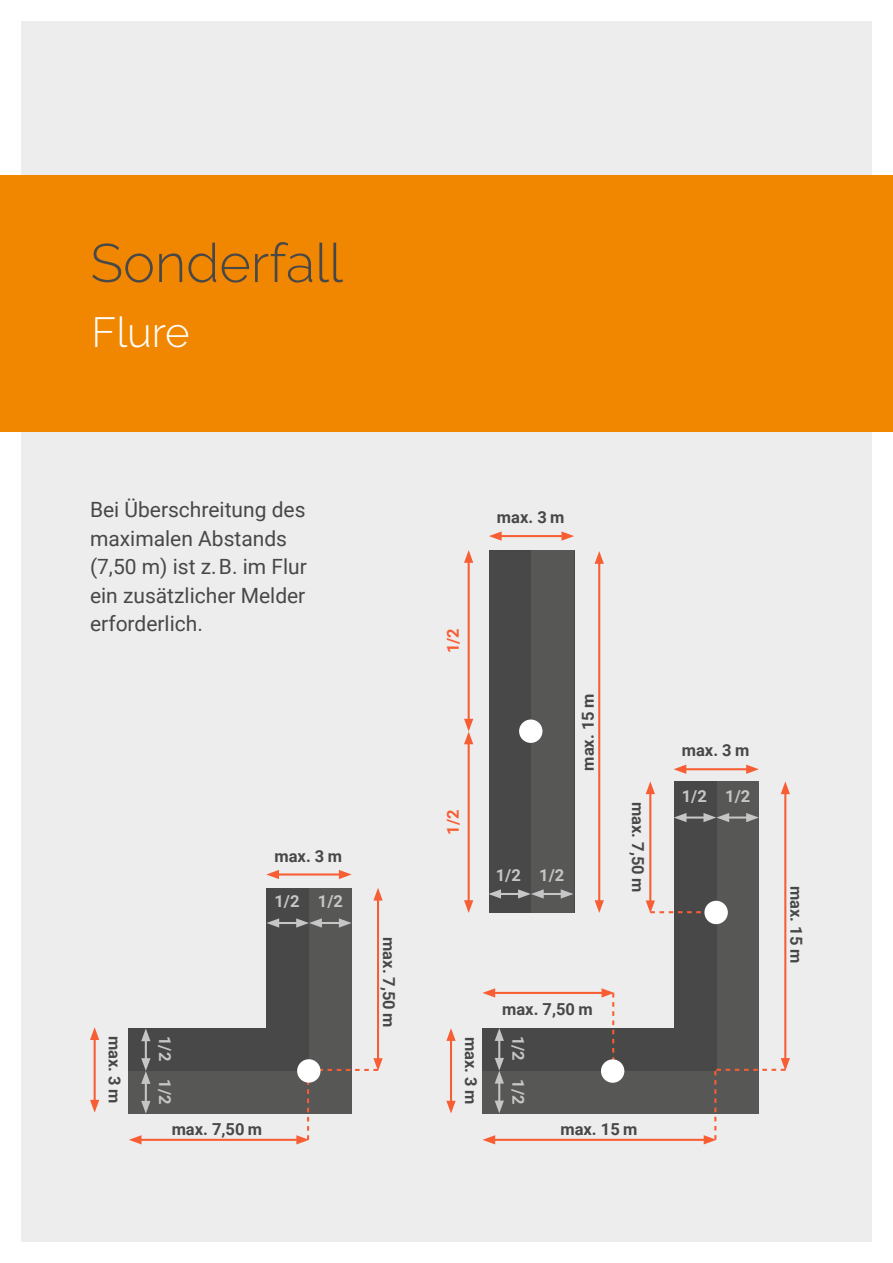
<style>
.page{position:relative;width:893px;height:1263px;background:#fff}
.page>*{position:absolute;margin:0;border:0;box-sizing:border-box;transform-origin:0 0}
.t1{font:300 54px "Raleway";color:#494848}
.t2{font:300 42px "Raleway";color:#fff}
.t3{font:21px/28.5px "Roboto";color:#494848}
.t4{font:700 16.5px "Roboto";color:#494848}
.t5{font:700 16.5px "Roboto";color:#c6c6c6}
.t6{font:700 16.5px "Roboto";color:#f85e34}
</style>
<div class="page">
<div style="left:21px;top:21px;width:851px;height:1221px;background:#ededed"></div>
<div style="left:0;top:176px;width:893px;height:256px;background:#f18700"></div>
<div style="left:716px;top:781px;width:43px;height:332px;background:#575756"></div>
<div style="left:482px;top:1071px;width:277px;height:42px;background:#575756"></div>
<div style="left:674px;top:781px;width:42px;height:290px;background:#494848"></div>
<div style="left:482px;top:1028px;width:234px;height:43px;background:#494848"></div>
<hr style="left:784px;top:790px;width:2px;height:272px;background:#f85e34">
<svg style="left:781px;top:781px;width:9px;height:13px"></svg>
<hr style="left:649px;top:790px;width:2px;height:114px;background:#f85e34">
<svg style="left:646px;top:781px;width:9px;height:13px"></svg>
<hr style="left:450px;top:1037px;width:2px;height:67px;background:#f85e34">
<svg style="left:446px;top:1028px;width:10px;height:13px"></svg>
<svg style="left:446px;top:1101px;width:10px;height:12px"></svg>
<hr style="left:683px;top:768px;width:67px;height:2px;background:#f85e34">
<svg style="left:674px;top:765px;width:12px;height:9px"></svg>
<svg style="left:746px;top:765px;width:13px;height:9px"></svg>
<hr style="left:725px;top:816px;width:25px;height:2px;background:#c6c6c6">
<svg style="left:746px;top:813px;width:13px;height:9px"></svg>
<hr style="left:683px;top:816px;width:24px;height:2px;background:#c6c6c6">
<svg style="left:674px;top:813px;width:12px;height:9px"></svg>
<svg style="left:703px;top:813px;width:26px;height:9px"></svg>
<hr style="left:491px;top:1139px;width:216px;height:2px;background:#f85e34">
<svg style="left:482px;top:1135px;width:13px;height:9px"></svg>
<hr style="left:491px;top:992px;width:114px;height:2px;background:#f85e34">
<svg style="left:482px;top:988px;width:13px;height:9px"></svg>
<hr style="left:498px;top:1080px;width:2px;height:24px;background:#c6c6c6">
<svg style="left:495px;top:1100px;width:9px;height:13px"></svg>
<hr style="left:498px;top:1037px;width:2px;height:24px;background:#c6c6c6">
<svg style="left:495px;top:1028px;width:9px;height:13px"></svg>
<svg style="left:495px;top:1058px;width:9px;height:25px"></svg>
<svg style="left:601px;top:988px;width:13px;height:71px"></svg>
<svg style="left:646px;top:900px;width:72px;height:13px"></svg>
<svg style="left:704px;top:1058px;width:86px;height:86px"></svg>
<div style="left:601px;top:1059px;width:23px;height:24px;background:#fff;border-radius:50%"></div>
<div style="left:704px;top:901px;width:24px;height:23px;background:#fff;border-radius:50%"></div>
<div style="left:266px;top:888px;width:86px;height:226px;background:#494848"></div>
<div style="left:129px;top:1028px;width:223px;height:86px;background:#494848"></div>
<hr style="left:377px;top:897px;width:2px;height:165px;background:#f85e34">
<svg style="left:373px;top:888px;width:10px;height:12px"></svg>
<div style="left:309px;top:888px;width:43px;height:226px;background:#575756"></div>
<div style="left:129px;top:1071px;width:223px;height:43px;background:#575756"></div>
<hr style="left:138px;top:1139px;width:162px;height:2px;background:#f85e34">
<svg style="left:129px;top:1135px;width:13px;height:9px"></svg>
<svg style="left:296px;top:1058px;width:87px;height:86px"></svg>
<hr style="left:318px;top:922px;width:25px;height:2px;background:#c6c6c6">
<svg style="left:339px;top:918px;width:12px;height:10px"></svg>
<hr style="left:275px;top:922px;width:25px;height:2px;background:#c6c6c6">
<svg style="left:267px;top:918px;width:12px;height:10px"></svg>
<svg style="left:296px;top:918px;width:26px;height:10px"></svg>
<hr style="left:145px;top:1080px;width:2px;height:24px;background:#c6c6c6">
<svg style="left:141px;top:1101px;width:9px;height:13px"></svg>
<hr style="left:145px;top:1037px;width:2px;height:25px;background:#c6c6c6">
<svg style="left:141px;top:1028px;width:9px;height:13px"></svg>
<svg style="left:141px;top:1058px;width:9px;height:26px"></svg>
<hr style="left:275px;top:873px;width:68px;height:2px;background:#f85e34">
<svg style="left:266px;top:870px;width:13px;height:9px"></svg>
<svg style="left:339px;top:870px;width:13px;height:9px"></svg>
<hr style="left:94px;top:1036px;width:2px;height:67px;background:#f85e34">
<svg style="left:90px;top:1027px;width:9px;height:13px"></svg>
<svg style="left:90px;top:1100px;width:9px;height:12px"></svg>
<div style="left:297px;top:1059px;width:23px;height:23px;background:#fff;border-radius:50%"></div>
<div style="left:489px;top:550px;width:85px;height:363px;background:#494848"></div>
<hr style="left:498px;top:535px;width:67px;height:2px;background:#f85e34">
<svg style="left:489px;top:531px;width:13px;height:10px"></svg>
<svg style="left:561px;top:531px;width:13px;height:10px"></svg>
<hr style="left:598px;top:560px;width:2px;height:344px;background:#f85e34">
<svg style="left:595px;top:900px;width:9px;height:13px"></svg>
<svg style="left:595px;top:551px;width:9px;height:13px"></svg>
<hr style="left:468px;top:559px;width:2px;height:163px;background:#f85e34">
<svg style="left:464px;top:550px;width:9px;height:13px"></svg>
<hr style="left:468px;top:740px;width:2px;height:164px;background:#f85e34">
<svg style="left:464px;top:900px;width:9px;height:13px"></svg>
<svg style="left:464px;top:719px;width:9px;height:25px"></svg>
<div style="left:531px;top:550px;width:43px;height:363px;background:#575756"></div>
<hr style="left:540px;top:893px;width:24px;height:2px;background:#c6c6c6">
<svg style="left:561px;top:889px;width:12px;height:10px"></svg>
<hr style="left:497px;top:893px;width:25px;height:2px;background:#c6c6c6">
<svg style="left:489px;top:889px;width:12px;height:10px"></svg>
<svg style="left:518px;top:889px;width:26px;height:10px"></svg>
<div style="left:519px;top:719px;width:23px;height:24px;background:#fff;border-radius:50%"></div>
<h1 class="t1" style="left:90px;top:231px;width:254px">Sonderfall</h1>
<h2 class="t2" style="left:91px;top:307px;width:100px">Flure</h2>
<p class="t3" style="left:90px;top:495px;width:218px">Bei Überschreitung des maximalen Abstands (7,50 m) ist z. B. im Flur ein zusätzlicher Melder erforderlich.</p>
<p class="t4" style="left:274px;top:844px;width:69px">max. 3 m</p>
<p class="t5" style="left:274px;top:890px;width:70px">1/2 1/2</p>
<p class="t4" style="left:126px;top:1036px;width:69px;rotate:90deg">max. 3 m</p>
<p class="t5" style="left:177px;top:1036px;width:27px;rotate:90deg">1/2</p>
<p class="t5" style="left:177px;top:1079px;width:27px;rotate:90deg">1/2</p>
<p class="t4" style="left:172px;top:1117px;width:92px">max. 7,50 m</p>
<p class="t4" style="left:401px;top:937px;width:92px;rotate:90deg">max. 7,50 m</p>
<p class="t4" style="left:497px;top:506px;width:69px">max. 3 m</p>
<p class="t6" style="left:441px;top:653px;width:27px;rotate:-90deg">1/2</p>
<p class="t6" style="left:441px;top:835px;width:27px;rotate:-90deg">1/2</p>
<p class="t4" style="left:577px;top:771px;width:79px;rotate:-90deg">max. 15 m</p>
<p class="t5" style="left:496px;top:863px;width:70px">1/2 1/2</p>
<p class="t4" style="left:649px;top:802px;width:92px;rotate:90deg">max. 7,50 m</p>
<p class="t4" style="left:682px;top:739px;width:69px">max. 3 m</p>
<p class="t5" style="left:682px;top:784px;width:27px">1/2</p>
<p class="t5" style="left:725px;top:784px;width:27px">1/2</p>
<p class="t4" style="left:482px;top:1036px;width:69px;rotate:90deg">max. 3 m</p>
<p class="t4" style="left:502px;top:997px;width:92px">max. 7,50 m</p>
<p class="t5" style="left:530px;top:1036px;width:27px;rotate:90deg">1/2</p>
<p class="t5" style="left:530px;top:1079px;width:27px;rotate:90deg">1/2</p>
<p class="t4" style="left:560px;top:1117px;width:79px">max. 15 m</p>
<p class="t4" style="left:808px;top:886px;width:79px;rotate:90deg">max. 15 m</p>
</div>
